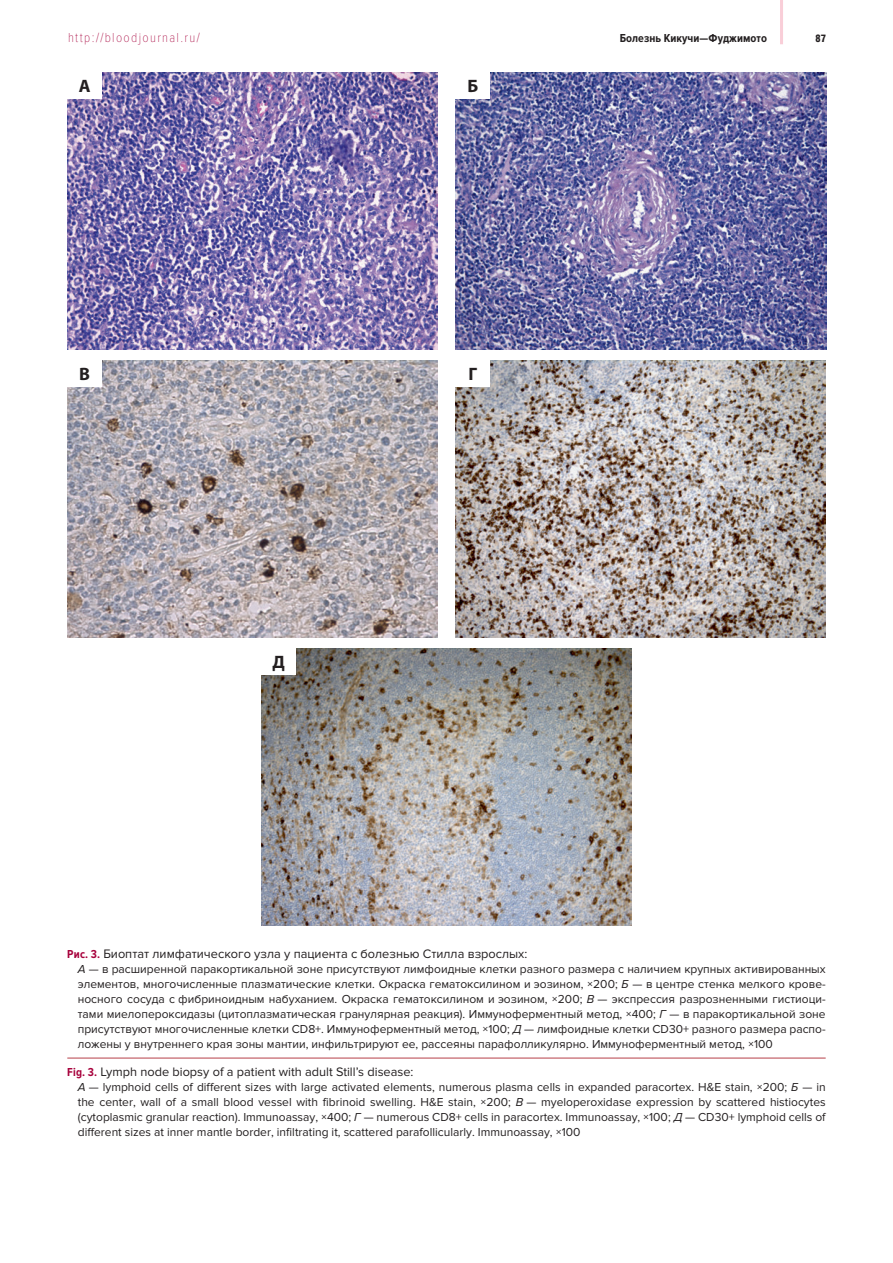
<style>
.page{position:relative;width:893px;height:1263px;background:#fff}
.page>*{position:absolute;margin:0;border:0;box-sizing:border-box;transform-origin:0 0}
.t1{font:700 18px "Myriad Pro";color:#231f20}
.t2{font:100 13.5px "Proxima Nova Cond";letter-spacing:.1em;color:#a7023c}
.t3{font:12.75px "Proxima Nova";color:#231f20}
.t4{font:12px/15px "Proxima Nova";color:#231f20;text-align:justify}
.t5{font:700 12px "Proxima Nova Cond";letter-spacing:.005em;color:#231f20}
.t6{font:900 10.5px "Helios Cond";color:#231f20}
.s1{font-family:"Proxima Nova Cond";font-weight:700;font-size:12px;color:#a7023c}
.s2{font-style:italic}
</style>
<div class="page">
<hr style="left:780px;top:0;width:3px;height:44px;background:#f9ced8">
<img style="left:67px;top:72px;width:370px;height:278px">
<img style="left:455px;top:72px;width:371px;height:278px">
<img style="left:67px;top:360px;width:370px;height:278px">
<img style="left:455px;top:360px;width:371px;height:278px">
<img style="left:261px;top:648px;width:371px;height:278px">
<hr style="left:67px;top:1057px;width:759px;height:2px;background:#cf8086">
<div style="left:67px;top:72px;width:35px;height:27px;background:#fff"></div>
<div style="left:67px;top:360px;width:35px;height:27px;background:#fff"></div>
<div style="left:456px;top:72px;width:34px;height:27px;background:#fff"></div>
<div style="left:456px;top:360px;width:34px;height:27px;background:#fff"></div>
<div style="left:261px;top:648px;width:35px;height:27px;background:#fff"></div>
<p class="t2" style="left:68px;top:30px;width:133px">http://bloodjournal.ru/</p>
<p class="t5" style="left:620px;top:31px;width:149px">Болезнь Кикучи—Фуджимото</p>
<p class="t6" style="left:816px;top:32px;width:12px">87</p>
<h1 class="t1" style="left:79px;top:74px;width:13px">А</h1>
<h1 class="t1" style="left:79px;top:362px;width:12px">В</h1>
<h1 class="t1" style="left:273px;top:650px;width:14px">Д</h1>
<h1 class="t1" style="left:467px;top:74px;width:12px">Б</h1>
<h1 class="t1" style="left:468px;top:362px;width:10px">Г</h1>
<p class="t3" style="left:67px;top:946px;width:462px"><span class="s1">Рис. 3.</span> Биоптат лимфатического узла у пациента с болезнью Стилла взрослых:</p>
<p class="t4" style="left:78px;top:962px;width:749px"><span class="s2">А</span> — в расширенной паракортикальной зоне присутствуют лимфоидные клетки разного размера с наличием крупных активированных элементов, многочисленные плазматические клетки. Окраска гематоксилином и эозином, ×200; <span class="s2">Б</span> — в центре стенка мелкого крове&shy;носного сосуда с фибриноидным набуханием. Окраска гематоксилином и эозином, ×200; <span class="s2">В</span> — экспрессия разрозненными гистиоци&shy;тами миелопероксидазы (цитоплазматическая гранулярная реакция). Иммуноферментный метод, ×400; <span class="s2">Г</span> — в паракортикальной зоне присутствуют многочисленные клетки CD8+. Иммуноферментный метод, ×100; <span class="s2">Д</span> — лимфоидные клетки СD30+ разного размера распо&shy;ложены у внутреннего края зоны мантии, инфильтрируют ее, рассеяны парафолликулярно. Иммуноферментный метод, ×100</p>
<p class="t3" style="left:67px;top:1064px;width:348px"><span class="s1">Fig. 3.</span> Lymph node biopsy of a patient with adult Still’s disease:</p>
<p class="t4" style="left:78px;top:1079px;width:749px"><span class="s2">А</span> — lymphoid cells of different sizes with large activated elements, numerous plasma cells in expanded paracortex. H&amp;E stain, ×200; <span class="s2">Б</span> — in the center, wall of a small blood vessel with fibrinoid swelling. H&amp;E stain, ×200; <span class="s2">В</span> — myeloperoxidase expression by scattered histiocytes (cytoplasmic granular reaction). Immunoassay, ×400; <span class="s2">Г</span> — numerous CD8+ cells in paracortex. Immunoassay, ×100; <span class="s2">Д</span> — СD30+ lymphoid cells of different sizes at inner mantle border, infiltrating it, scattered parafollicularly. Immunoassay, ×100</p>
</div>
